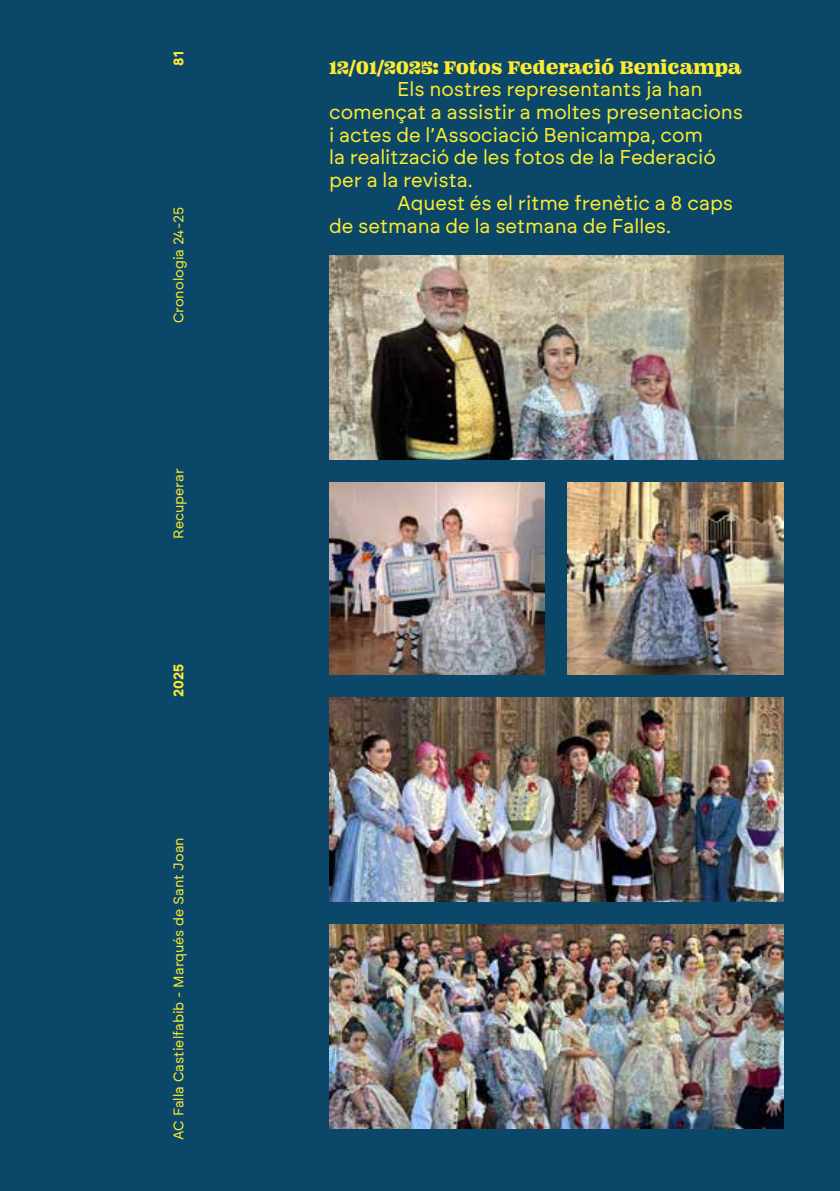
<style>
.page{position:relative;width:840px;height:1191px;background:#fff}
.page>*{position:absolute;margin:0;border:0;box-sizing:border-box;transform-origin:0 0}
.t1{font:20px/22.6px "Brockmann";color:#fceb30}
.t2{font:20px "Ohno Fatface 12 Pt";color:#fceb30}
.t3{font:14px "Brockmann";color:#fceb30}
.t4{font:700 14px "Brockmann";color:#fceb30}
</style>
<div class="page">
<div style="left:0;top:0;width:839px;height:1191px;background:#0b4769"></div>
<img style="left:329px;top:924px;width:453px;height:204px">
<img style="left:329px;top:482px;width:215px;height:193px">
<img style="left:567px;top:482px;width:215px;height:193px">
<img style="left:329px;top:697px;width:453px;height:204px">
<img style="left:329px;top:255px;width:453px;height:204px">
<p class="t4" style="left:170px;top:66px;width:16px;rotate:-90deg">81</p>
<p class="t3" style="left:170px;top:323px;width:118px;rotate:-90deg">Cronologia 24-25</p>
<p class="t3" style="left:170px;top:539px;width:72px;rotate:-90deg">Recuperar</p>
<p class="t4" style="left:170px;top:697px;width:35px;rotate:-90deg">2025</p>
<p class="t3" style="left:170px;top:1140px;width:304px;rotate:-90deg">AC Falla Castielfabib - Marqués de Sant Joan</p>
<p class="t2" style="left:329px;top:53px;width:413px">12/01/2025: Fotos Federació Benicampa</p>
<p class="t1" style="left:329px;top:78px;width:415px;text-indent:68px">Els nostres representants ja han començat a assistir a moltes presentacions i actes de l’Associació Benicampa, com<br>la realització de les fotos de la Federació per a la revista.</p>
<p class="t1" style="left:329px;top:191px;width:405px;text-indent:68px">Aquest és el ritme frenètic a 8 caps de setmana de la setmana de Falles.</p>
</div>
